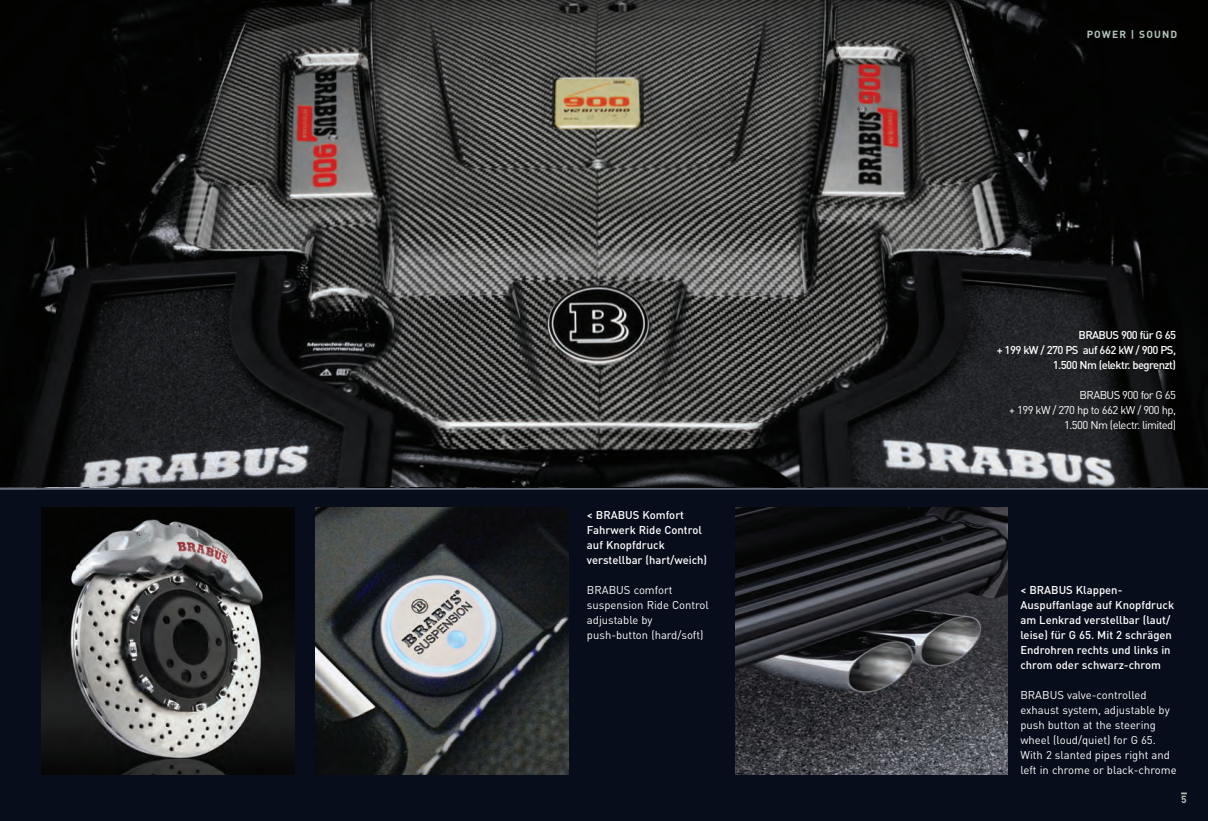
<style>
.page{position:relative;width:1208px;height:821px;background:#080d1b}
.page>*{position:absolute;margin:0;border:0;box-sizing:border-box;transform-origin:0 0}
.t1{font:11.25px/15px "DIN Pro";color:#fff}
.t2{font:500 11.25px/15px "DIN Pro";color:#fff}
.t3{font:500 11.25px/15px "DIN Pro";letter-spacing:-.05em;color:#fff;text-align:right}
.t4{font:11.25px/15px "DIN Pro";letter-spacing:-.05em;color:#fff;text-align:right}
.t5{font:700 10.2px "DIN Pro";letter-spacing:.11em;color:#b3c2bb}
</style>
<div class="page">
<img style="left:735px;top:508px;width:272px;height:266px">
<hr style="left:0;top:488px;width:1208px;height:2px;background:#68707d">
<img style="left:0;top:0;width:1208px;height:486px">
<img style="left:41px;top:508px;width:253px;height:266px">
<img style="left:315px;top:508px;width:253px;height:266px">
<hr style="left:0;top:487px;width:37px;height:2px;background:#68707d">
<p class="t2" style="left:587px;top:506px;width:122px">&lt; BRABUS Komfort<br>Fahrwerk Ride Control auf Knopfdruck verstellbar (hart/weich)</p>
<p class="t1" style="left:587px;top:581px;width:123px">BRABUS comfort suspension Ride Control adjustable by push-button (hard/soft)</p>
<p class="t5" style="left:1086px;top:27px;width:92px">POWER | SOUND</p>
<p class="t3" style="left:996px;top:326px;width:181px">BRABUS 900 für G 65<br>+ 199 kW / 270 PS auf 662 kW / 900 PS,<br>1.500 Nm (elektr. begrenzt)</p>
<p class="t4" style="left:1009px;top:386px;width:168px">BRABUS 900 for G 65<br>+ 199 kW / 270 hp to 662 kW / 900 hp,<br>1.500 Nm (electr. limited)</p>
<p class="t2" style="left:1020px;top:581px;width:155px">&lt; BRABUS Klappen-<br>Auspuffanlage auf Knopfdruck am Lenkrad verstellbar (laut/ leise) für G 65. Mit 2 schrägen<br>Endrohren rechts und links in chrom oder schwarz-chrom</p>
<p class="t1" style="left:1020px;top:686px;width:158px">BRABUS valve-controlled exhaust system, adjustable by push button at the steering wheel (loud/quiet) for G 65.<br>With 2 slanted pipes right and left in chrome or black-chrome</p>
<p class="t5" style="left:1181px;top:792px;width:7px">5</p>
</div>
